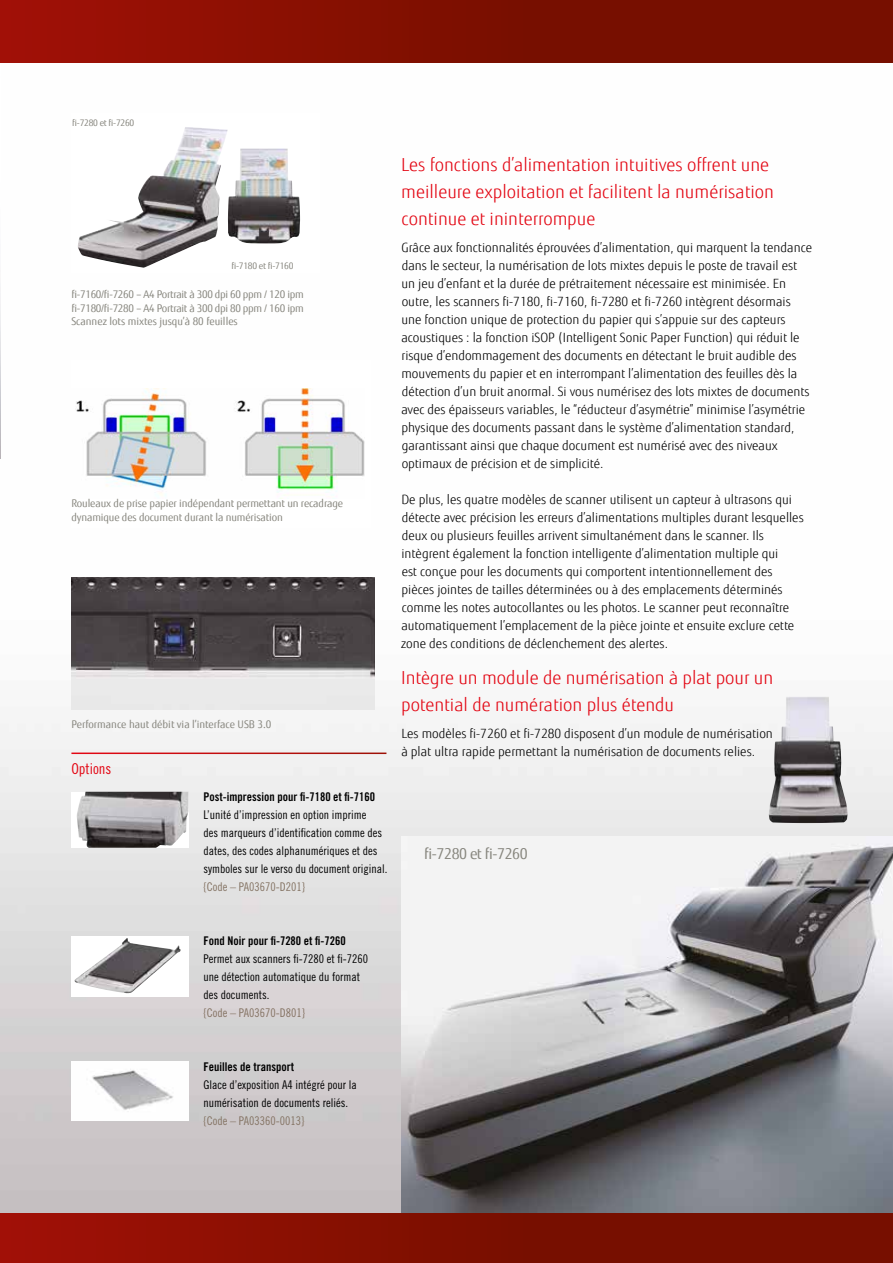
<style>
.page{position:relative;width:893px;height:1263px;background:#fff}
.page>*{position:absolute;margin:0;border:0;box-sizing:border-box;transform-origin:0 0}
.t1{font:300 18px/27px "Fujitsu Sans";color:#e30613}
.t2{font:15px "Fujitsu Sans";letter-spacing:-.025em;color:#87867e}
.t3{font:15px "Trade Gothic Cond Eighteen";color:#e30613}
.t4{font:300 12.75px/18px "Fujitsu Sans";color:#000}
.t5{font:12px/18px "Trade Gothic Cond Eighteen";color:#000}
.t6{font:12px "Trade Gothic Bold Cond Twenty";color:#000}
.t7{font:12px "Trade Gothic Cond Eighteen";color:#847363}
.t8{font:10.5px/13.5px "Fujitsu Sans";letter-spacing:-.01em;color:#87867e;text-align:justify}
.t9{font:9px "Fujitsu Sans";letter-spacing:-.025em;color:#87867e}
</style>
<div class="page">
<img style="left:0;top:577px;width:893px;height:636px">
<img style="left:401px;top:837px;width:492px;height:376px">
<img style="left:0;top:284px;width:1px;height:175px">
<div style="left:71px;top:792px;width:118px;height:56px;background:#fff"></div>
<img style="left:77px;top:792px;width:112px;height:56px">
<div style="left:71px;top:936px;width:118px;height:60px;background:#fff"></div>
<img style="left:75px;top:938px;width:106px;height:55px">
<img style="left:71px;top:1062px;width:118px;height:58px">
<div style="left:0;top:0;width:893px;height:63px;background:linear-gradient(to right,#9a1005,#6d0f00)"></div>
<div style="left:0;top:1213px;width:893px;height:50px;background:linear-gradient(to right,#9a1005,#6d0f00)"></div>
<img style="left:78px;top:127px;width:142px;height:141px">
<img style="left:769px;top:697px;width:79px;height:126px">
<img style="left:228px;top:148px;width:72px;height:95px">
<img style="left:71px;top:577px;width:303px;height:132px">
<img style="left:76px;top:389px;width:289px;height:107px">
<hr style="left:71px;top:752px;width:315px;height:2px;background:#fff">
<p class="t9" style="left:72px;top:118px;width:64px">fi-7280 et fi-7260</p>
<p class="t9" style="left:231px;top:260px;width:64px">fi-7180 et fi-7160</p>
<p class="t8" style="left:71px;top:288px;width:234px">fi-7160/fi-7260 – A4 Portrait à 300 dpi 60 ppm / 120 ipm fi-7180/fi-7280 – A4 Portrait à 300 dpi 80 ppm / 160 ipm Scannez lots mixtes jusqu’à 80 feuilles</p>
<p class="t8" style="left:71px;top:497px;width:273px">Rouleaux de prise papier indépendant permettant un recadrage dynamique des document durant la numérisation</p>
<p class="t8" style="left:71px;top:717px;width:201px">Performance haut débit via l’interface USB 3.0</p>
<p class="t3" style="left:71px;top:759px;width:41px">Options</p>
<p class="t6" style="left:203px;top:789px;width:173px">Post-impression pour fi-7180 et fi-7160</p>
<p class="t5" style="left:203px;top:805px;width:185px">L’unité d’impression en option imprime<br>des marqueurs d’identification comme des dates, des codes alphanumériques et des symboles sur le verso du document original.</p>
<p class="t7" style="left:203px;top:879px;width:103px">{Code – PA03670-D201}</p>
<h1 class="t1" style="left:401px;top:151px;width:374px">Les fonctions d’alimentation intuitives offrent une meilleure exploitation et facilitent la numérisation continue et ininterrompue</h1>
<p class="t4" style="left:401px;top:238px;width:412px">Grâce aux fonctionnalités éprouvées d’alimentation, qui marquent la tendance dans le secteur, la numérisation de lots mixtes depuis le poste de travail est un jeu d’enfant et la durée de prétraitement nécessaire est minimisée. En outre, les scanners fi-7180, fi-7160, fi-7280 et fi-7260 intègrent désormais une fonction unique de protection du papier qui s’appuie sur des capteurs acoustiques : la fonction iSOP (Intelligent Sonic Paper Function) qui réduit le risque d’endommagement des documents en détectant le bruit audible des mouvements du papier et en interrompant l’alimentation des feuilles dès la détection d’un bruit anormal. Si vous numérisez des lots mixtes de documents avec des épaisseurs variables, le “réducteur d’asymétrie” minimise l’asymétrie physique des documents passant dans le système d’alimentation standard, garantissant ainsi que chaque document est numérisé avec des niveaux optimaux de précision et de simplicité.</p>
<p class="t4" style="left:401px;top:490px;width:404px">De plus, les quatre modèles de scanner utilisent un capteur à ultrasons qui détecte avec précision les erreurs d’alimentations multiples durant lesquelles deux ou plusieurs feuilles arrivent simultanément dans le scanner. Ils intègrent également la fonction intelligente d’alimentation multiple qui<br>est conçue pour les documents qui comportent intentionnellement des pièces jointes de tailles déterminées ou à des emplacements déterminés comme les notes autocollantes ou les photos. Le scanner peut reconnaître automatiquement l’emplacement de la pièce jointe et ensuite exclure cette zone des conditions de déclenchement des alertes.</p>
<h1 class="t1" style="left:401px;top:664px;width:374px">Intègre un module de numérisation à plat pour un potential de numération plus étendu</h1>
<p class="t4" style="left:401px;top:724px;width:373px">Les modèles fi-7260 et fi-7280 disposent d’un module de numérisation à plat ultra rapide permettant la numérisation de documents relies.</p>
<p class="t2" style="left:424px;top:844px;width:105px">fi-7280 et fi-7260</p>
<p class="t6" style="left:203px;top:933px;width:144px">Fond Noir pour fi-7280 et fi-7260</p>
<p class="t5" style="left:203px;top:949px;width:166px">Permet aux scanners fi-7280 et fi-7260 une détection automatique du format des documents.</p>
<p class="t7" style="left:203px;top:1005px;width:103px">{Code – PA03670-D801}</p>
<p class="t6" style="left:203px;top:1059px;width:92px">Feuilles de transport</p>
<p class="t5" style="left:203px;top:1075px;width:155px">Glace d’exposition A4 intégré pour la numérisation de documents reliés.</p>
<p class="t7" style="left:203px;top:1113px;width:103px">{Code – PA03360-0013}</p>
</div>
